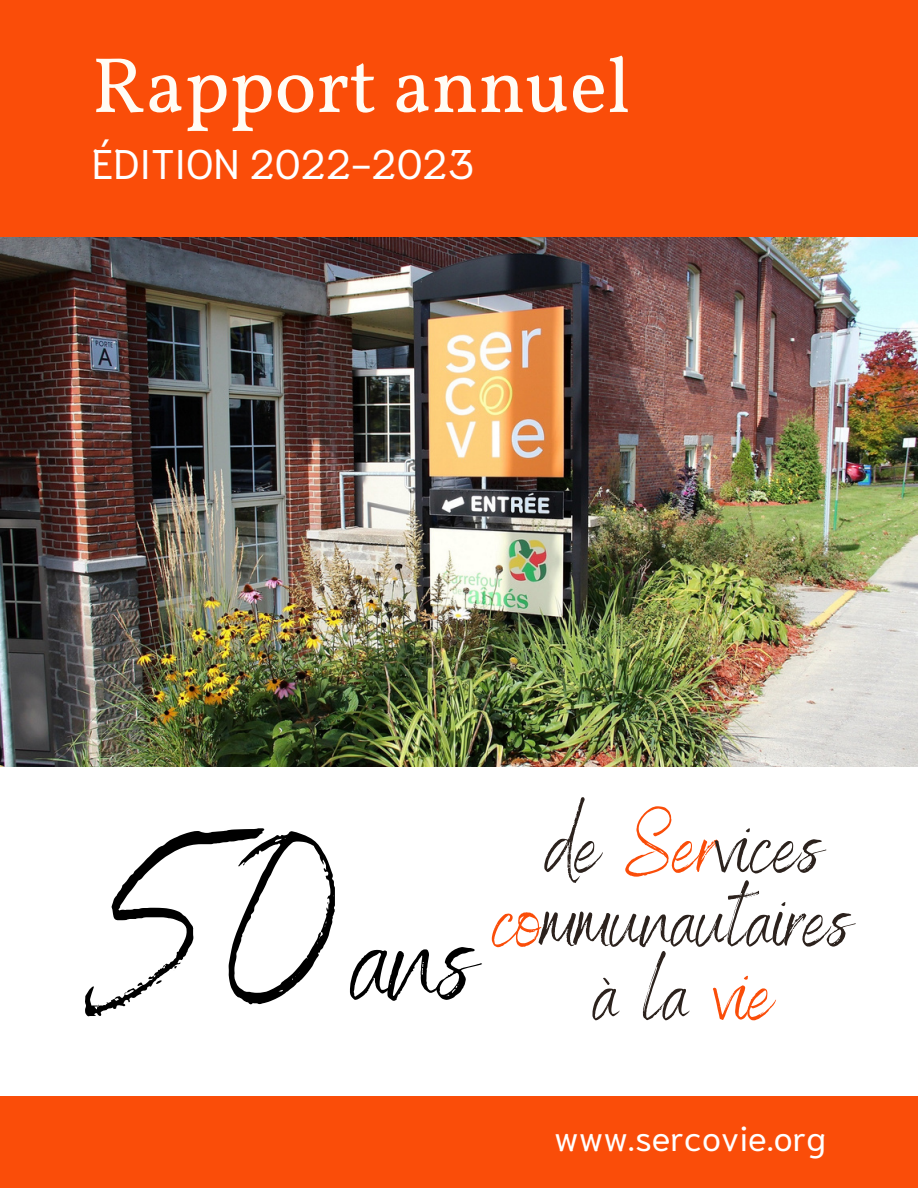
<style>
.page{position:relative;width:918px;height:1188px;background:#fff}
.page>*{position:absolute;margin:0;border:0;box-sizing:border-box;transform-origin:0 0}
.t1{font:244.5px "Benedict";color:#000}
.t2{font:135px "Benedict";color:#000}
.t3{font:85.95px/73.7px "Benedict";color:#2c221d;text-align:center}
.t4{font:78.6px "Vollkorn";color:#fffcf5}
.t5{font:41.4px "Niramit";color:#fff}
.t6{font:34.5px "Niramit";color:#fff}
.s1{color:#fa4d09}
</style>
<div class="page">
<div style="left:0;top:0;width:918px;height:302px;background:#fa4d09"></div>
<div style="left:0;top:1096px;width:918px;height:92px;background:#fa4d09"></div>
<img style="left:0;top:237px;width:918px;height:530px">
<p class="t4" style="left:92px;top:27px;width:540px">Rapport annuel</p>
<p class="t5" style="left:92px;top:129px;width:384px">ÉDITION 2022-2023</p>
<h1 class="t1" style="left:85px;top:760px;width:252px">50</h1>
<h2 class="t2" style="left:353px;top:861px;width:122px">ans</h2>
<p class="t3" style="left:492px;top:812px;width:360px">de <span class="s1">Ser</span>vices <span class="s1">co</span>mmunautaires</p>
<p class="t3" style="left:594px;top:959px;width:181px">à la <span class="s1">vie</span></p>
<p class="t6" style="left:554px;top:1110px;width:274px">www.sercovie.org</p>
</div>
